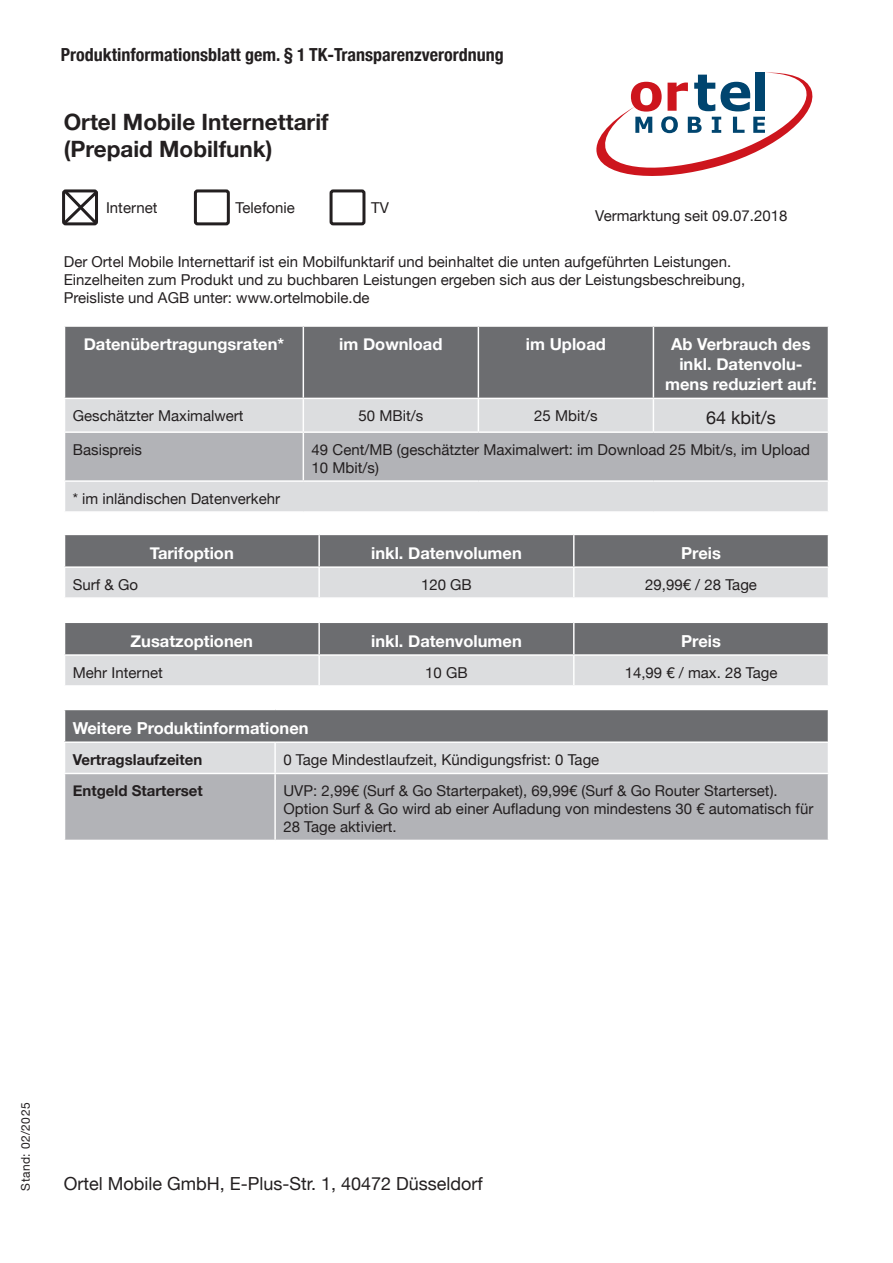
<style>
.page{position:relative;width:893px;height:1263px;background:#fff}
.page>*{position:absolute;margin:0;border:0;box-sizing:border-box;transform-origin:0 0}
.t1{font:700 22.5px/27px "Helvetica Neue";color:#231f20}
.t2{font:700 condensed 18px "Helvetica Neue";color:#231f20}
.t3{font:18px "Helvetica Neue";color:#231f20}
.t4{font:700 16.5px/19.8px "Helvetica Neue";color:#fff;text-align:center}
.t5{font:15px/18px "Helvetica Neue";color:#231f20}
.t6{font:700 15px "Helvetica Neue";color:#231f20}
.t7{font:12px "Helvetica Neue";letter-spacing:.04em;color:#231f20}
</style>
<div class="page">
<div style="left:194px;top:189px;width:36px;height:36px;border:3px solid #231f20;border-radius:2px"></div>
<div style="left:330px;top:189px;width:35px;height:36px;border:3px solid #231f20;border-radius:2px"></div>
<svg style="left:62px;top:189px;width:36px;height:37px"></svg>
<div style="left:65px;top:327px;width:763px;height:71px;background:#6c6d70"></div>
<div style="left:65px;top:399px;width:763px;height:32px;background:#dcdddf"></div>
<hr style="left:303px;top:327px;width:1px;height:71px;background:#fff">
<hr style="left:478px;top:327px;width:1px;height:71px;background:#fff">
<hr style="left:653px;top:327px;width:1px;height:71px;background:#fff">
<hr style="left:303px;top:399px;width:1px;height:32px;background:#fff">
<hr style="left:478px;top:399px;width:1px;height:32px;background:#fff">
<hr style="left:653px;top:399px;width:1px;height:32px;background:#fff">
<svg style="left:65px;top:432px;width:763px;height:79px;background:#c3c4c8"></svg>
<svg style="left:64px;top:534px;width:765px;height:63px;background:#a6a7aa"></svg>
<svg style="left:64px;top:622px;width:765px;height:63px;background:#a6a7aa"></svg>
<div style="left:65px;top:709px;width:763px;height:33px;background:#6c6d70"></div>
<div style="left:65px;top:743px;width:763px;height:30px;background:#dcdddf"></div>
<div style="left:65px;top:774px;width:763px;height:66px;background:#b2b3b7"></div>
<hr style="left:64px;top:709px;width:211px;height:1px;background:#fff">
<hr style="left:275px;top:709px;width:554px;height:1px;background:#fff">
<hr style="left:64px;top:741px;width:211px;height:2px;background:#fff">
<hr style="left:275px;top:741px;width:554px;height:2px;background:#fff">
<hr style="left:274px;top:743px;width:2px;height:30px;background:#fff">
<hr style="left:274px;top:774px;width:2px;height:66px;background:#fff">
<svg style="left:596px;top:72px;width:217px;height:104px"></svg>
<p class="t2" style="left:61px;top:40px;width:444px">Produktinformationsblatt gem. § 1 TK-Transparenzverordnung</p>
<p class="t1" style="left:64px;top:109px;width:266px">Ortel Mobile Internettarif (Prepaid Mobilfunk)</p>
<p class="t5" style="left:106px;top:199px;width:53px">Internet</p>
<p class="t5" style="left:236px;top:199px;width:61px">Telefonie</p>
<p class="t5" style="left:371px;top:199px;width:19px">TV</p>
<p class="t5" style="left:595px;top:208px;width:194px">Vermarktung seit 09.07.2018</p>
<p class="t5" style="left:64px;top:254px;width:669px">Der Ortel Mobile Internettarif ist ein Mobilfunktarif und beinhaltet die unten aufgeführten Leistungen.</p>
<p class="t5" style="left:64px;top:272px;width:683px">Einzelheiten zum Produkt und zu buchbaren Leistungen ergeben sich aus der Leistungsbeschreibung,<br>Preisliste und AGB unter: www.ortelmobile.de</p>
<p class="t4" style="left:84px;top:335px;width:202px">Datenübertragungsraten*</p>
<p class="t4" style="left:339px;top:335px;width:105px">im Download</p>
<p class="t4" style="left:526px;top:335px;width:81px">im Upload</p>
<p class="t4" style="left:665px;top:335px;width:153px">Ab Verbrauch des inkl. Datenvolu&shy;mens reduziert auf:</p>
<p class="t5" style="left:73px;top:407px;width:172px">Geschätzter Maximalwert</p>
<p class="t5" style="left:358px;top:407px;width:66px">50 MBit/s</p>
<p class="t5" style="left:534px;top:407px;width:65px">25 Mbit/s</p>
<p class="t3" style="left:706px;top:404px;width:71px">64 kbit/s</p>
<p class="t5" style="left:73px;top:441px;width:71px">Basispreis</p>
<p class="t5" style="left:312px;top:441px;width:500px">49 Cent/MB (geschätzter Maximalwert: im Download 25 Mbit/s, im Upload<br>10 Mbit/s)</p>
<p class="t5" style="left:73px;top:490px;width:209px">* im inländischen Datenverkehr</p>
<p class="t4" style="left:150px;top:543px;width:85px">Tarifoption</p>
<p class="t4" style="left:371px;top:543px;width:152px">inkl. Datenvolumen</p>
<p class="t4" style="left:681px;top:543px;width:41px">Preis</p>
<p class="t5" style="left:73px;top:576px;width:67px">Surf &amp; Go</p>
<p class="t5" style="left:421px;top:576px;width:52px">120 GB</p>
<p class="t5" style="left:645px;top:576px;width:113px">29,99€ / 28 Tage</p>
<p class="t4" style="left:131px;top:631px;width:124px">Zusatzoptionen</p>
<p class="t4" style="left:371px;top:631px;width:152px">inkl. Datenvolumen</p>
<p class="t4" style="left:681px;top:631px;width:41px">Preis</p>
<p class="t5" style="left:73px;top:664px;width:92px">Mehr Internet</p>
<p class="t5" style="left:425px;top:664px;width:44px">10 GB</p>
<p class="t5" style="left:625px;top:664px;width:154px">14,99 € / max. 28 Tage</p>
<p class="t4" style="left:73px;top:718px;width:237px">Weitere Produktinformationen</p>
<p class="t6" style="left:73px;top:748px;width:131px">Vertragslaufzeiten</p>
<p class="t5" style="left:283px;top:751px;width:317px">0 Tage Mindestlaufzeit, Kündigungsfrist: 0 Tage</p>
<p class="t6" style="left:73px;top:779px;width:132px">Entgeld Starterset</p>
<p class="t5" style="left:283px;top:783px;width:531px">UVP: 2,99€ (Surf &amp; Go Starterpaket), 69,99€ (Surf &amp; Go Router Starterset).<br>Option Surf &amp; Go wird ab einer Aufladung von mindestens 30 € automatisch für<br>28 Tage aktiviert.</p>
<p class="t7" style="left:17px;top:1191px;width:89px;rotate:-90deg">Stand: 02/2025</p>
<p class="t3" style="left:64px;top:1170px;width:421px">Ortel Mobile GmbH, E-Plus-Str. 1, 40472 Düsseldorf</p>
</div>
